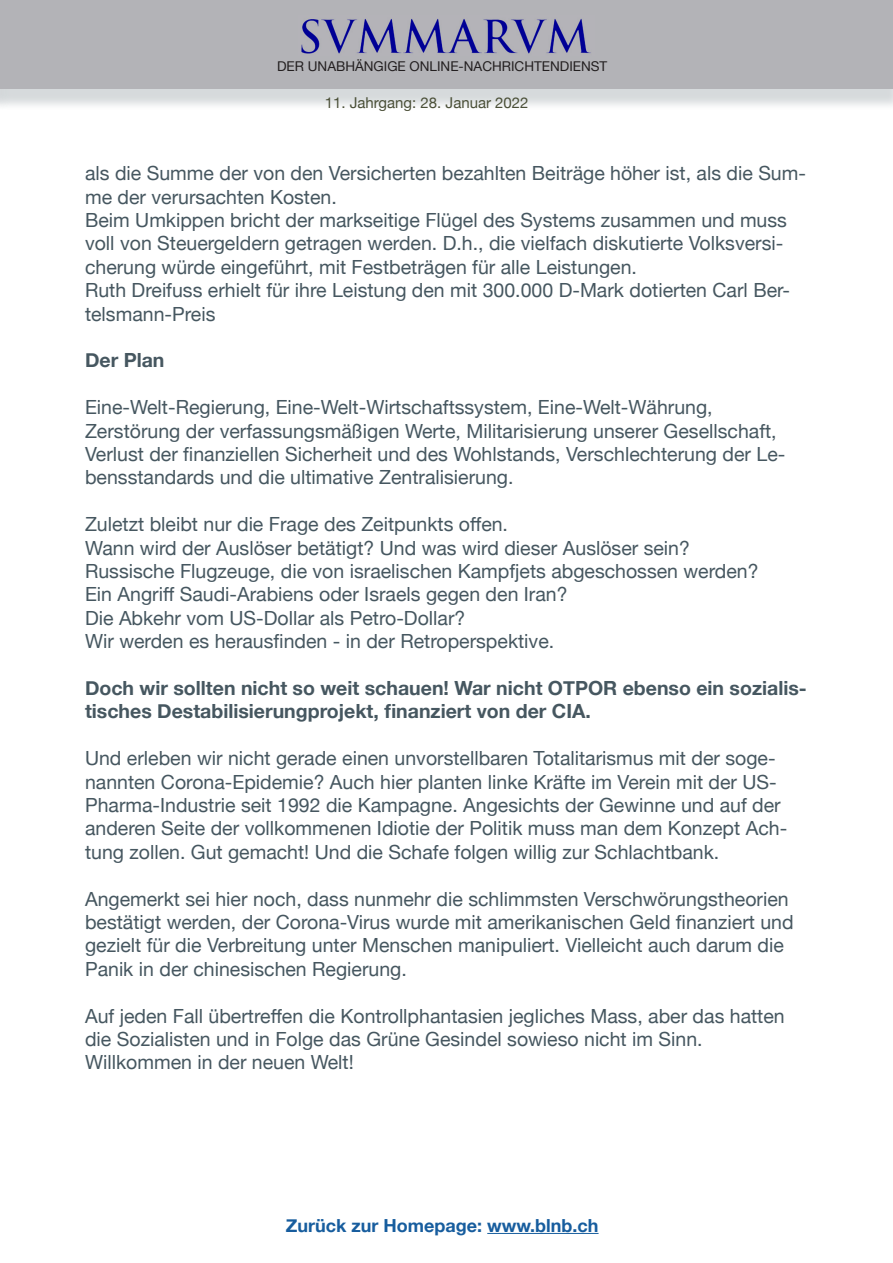
<style>
.page{position:relative;width:893px;height:1263px;background:#fff}
.page>*{position:absolute;margin:0;border:0;box-sizing:border-box;transform-origin:0 0}
.t1{font:19.5px/23.4px "Helvetica Neue";color:#465760}
.t2{font:700 19.5px/23.4px "Helvetica Neue";color:#465760}
.t3{font:700 18px "Helvetica Neue";color:#175d9e}
.t4{font:15px "Helvetica Neue";color:#4a4f37}
.t5{font:13.5px "Helvetica Neue";color:#231f20}
</style>
<div class="page">
<div style="left:0;top:6px;width:893px;height:105px;background:#465760;opacity:.22"></div>
<div style="left:0;top:0;width:893px;height:88px;background:#b3b3b7"></div>
<img style="left:301px;top:19px;width:290px;height:35px">
<hr style="left:487px;top:1233px;width:112px;height:1px;background:#175d9e">
<p class="t5" style="left:277px;top:57px;width:332px">DER UNABHÄNGIGE ONLINE-NACHRICHTENDIENST</p>
<p class="t4" style="left:325px;top:92px;width:205px">11. Jahrgang: 28. Januar 2022</p>
<p class="t1" style="left:85px;top:163px;width:722px">als die Summe der von den Versicherten bezahlten Beiträge höher ist, als die Sum&shy;me der verursachten Kosten.</p>
<p class="t1" style="left:85px;top:209px;width:703px">Beim Umkippen bricht der markseitige Flügel des Systems zusammen und muss voll von Steuergeldern getragen werden. D.h., die vielfach diskutierte Volksversi&shy;cherung würde eingeführt, mit Festbeträgen für alle Leistungen.</p>
<p class="t1" style="left:85px;top:280px;width:707px">Ruth Dreifuss erhielt für ihre Leistung den mit 300.000 D-Mark dotierten Carl Ber&shy;telsmann-Preis</p>
<p class="t2" style="left:85px;top:349px;width:81px">Der Plan</p>
<p class="t1" style="left:85px;top:397px;width:629px">Eine-Welt-Regierung, Eine-Welt-Wirtschaftssystem, Eine-Welt-Währung,</p>
<p class="t1" style="left:85px;top:420px;width:702px">Zerstörung der verfassungsmäßigen Werte, Militarisierung unserer Gesellschaft,<br>Verlust der finanziellen Sicherheit und des Wohlstands, Verschlechterung der Le&shy;bensstandards und die ultimative Zentralisierung.</p>
<p class="t1" style="left:85px;top:514px;width:424px">Zuletzt bleibt nur die Frage des Zeitpunkts offen.</p>
<p class="t1" style="left:85px;top:537px;width:606px">Wann wird der Auslöser betätigt? Und was wird dieser Auslöser sein?</p>
<p class="t1" style="left:85px;top:560px;width:675px">Russische Flugzeuge, die von israelischen Kampfjets abgeschossen werden?</p>
<p class="t1" style="left:85px;top:584px;width:484px">Ein Angriff Saudi-Arabiens oder Israels gegen den Iran?</p>
<p class="t1" style="left:85px;top:607px;width:382px">Die Abkehr vom US-Dollar als Petro-Dollar?</p>
<p class="t1" style="left:85px;top:631px;width:471px">Wir werden es herausfinden - in der Retroperspektive.</p>
<p class="t2" style="left:85px;top:677px;width:723px">Doch wir sollten nicht so weit schauen! War nicht OTPOR ebenso ein sozialis&shy;tisches Destabilisierungprojekt, finanziert von der CIA.</p>
<p class="t1" style="left:85px;top:748px;width:704px">Und erleben wir nicht gerade einen unvorstellbaren Totalitarismus mit der soge&shy;nannten Corona-Epidemie? Auch hier planten linke Kräfte im Verein mit der US-Pharma-Industrie seit 1992 die Kampagne. Angesichts der Gewinne und auf der anderen Seite der vollkommenen Idiotie der Politik muss man dem Konzept Ach&shy;tung zollen. Gut gemacht! Und die Schafe folgen willig zur Schlachtbank.</p>
<p class="t1" style="left:85px;top:888px;width:710px">Angemerkt sei hier noch, dass nunmehr die schlimmsten Verschwörungstheorien bestätigt werden, der Corona-Virus wurde mit amerikanischen Geld finanziert und gezielt für die Verbreitung unter Menschen manipuliert. Vielleicht auch darum die Panik in der chinesischen Regierung.</p>
<p class="t1" style="left:85px;top:1005px;width:701px">Auf jeden Fall übertreffen die Kontrollphantasien jegliches Mass, aber das hatten die Sozialisten und in Folge das Grüne Gesindel sowieso nicht im Sinn.</p>
<p class="t1" style="left:85px;top:1052px;width:270px">Willkommen in der neuen Welt!</p>
<p class="t3" style="left:286px;top:1211px;width:314px">Zurück zur Homepage: www.blnb.ch</p>
</div>
